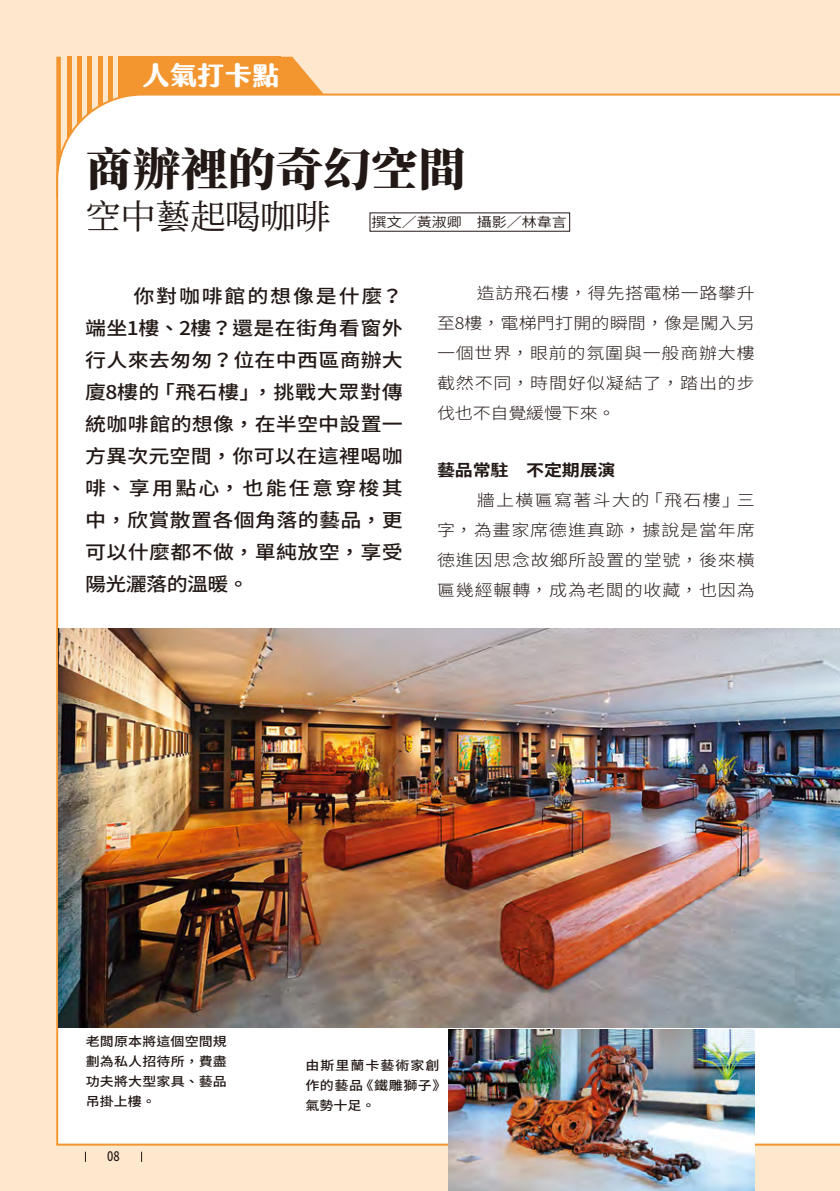
<style>
.page{position:relative;width:840px;height:1191px;background:#fff}
.page>*{position:absolute;margin:0;border:0;box-sizing:border-box;transform-origin:0 0}
.t1{font:800 45.6px "Source Han Serif TC";letter-spacing:-.01em;color:#221815;scale:1.05 1}
.t2{font:34.2px "Source Han Serif TC";letter-spacing:-.03em;color:#221815;scale:1.05 1}
.t3{font:25.8px "jf jinxuanlatte 1.0 heavy";letter-spacing:-.02em;color:#fff;scale:1.09 1}
.t4{font:500 18.8px/32px "Noto Sans CJ Ktc";letter-spacing:.015em;color:#221815;text-align:justify;scale:1.11 1}
.t5{font:300 16.2px/30px "Noto Sans CJ Ktc";letter-spacing:.045em;color:#221815;text-align:justify;scale:1.11 1}
.t6{font:700 16.2px "Noto Sans CJ Ktc";letter-spacing:-.01em;color:#221815;scale:1.11 1}
.t7{font:600 13.6px "Noto Sans CJ Ktc";color:#221815;scale:1.11 1}
.t8{font:500 13.2px "Noto Sans CJ Ktc";color:#221815;scale:.83 1}
.t9{font:500 12.6px/20px "Noto Sans CJ Ktc";letter-spacing:.01em;color:#221815;text-align:justify;scale:1.11 1}
.t10{font:500 12.6px/20px "Noto Sans CJ Ktc";letter-spacing:.04em;color:#221815;scale:1.11 1}
</style>
<div class="page">
<div style="left:0;top:0;width:839px;height:1191px;background:#fde7cd"></div>
<svg style="left:281px;top:57px;width:42px;height:36px"></svg>
<div style="left:119px;top:57px;width:162px;height:75px;background:#f3962f"></div>
<div style="left:77px;top:57px;width:5px;height:112px;background:#f3962f"></div>
<hr style="left:98px;top:57px;width:4px;height:112px;background:#f3962f">
<svg style="left:56px;top:57px;width:5px;height:36px"></svg>
<div style="left:108px;top:57px;width:5px;height:112px;background:#f3962f"></div>
<hr style="left:67px;top:57px;width:4px;height:112px;background:#f3962f">
<div style="left:87px;top:57px;width:5px;height:112px;background:#f3962f"></div>
<div style="left:56px;top:93px;width:783px;height:1053px;background:#fff"></div>
<img style="left:58px;top:628px;width:781px;height:399px">
<img style="left:448px;top:1029px;width:306px;height:162px">
<h3 class="t3" style="left:142px;top:61px;width:128px">人氣打卡點</h3>
<h1 class="t1" style="left:85px;top:143px;width:364px">商辦裡的奇幻空間</h1>
<h2 class="t2" style="left:85px;top:197px;width:235px">空中藝起喝咖啡</h2>
<p class="t7" style="left:371px;top:215px;width:177px">撰文／黃淑卿　攝影／林韋言</p>
<p class="t4" style="left:85px;top:280px;width:288px;text-indent:48px">你對咖啡館的想像是什麼？端坐1樓、2樓？還是在街角看窗外行人來去匆匆？位在中西區商辦大廈8樓的「飛石樓」，挑戰大眾對傳統咖啡館的想像，在半空中設置一方異次元空間，你可以在這裡喝咖啡、享用點心，也能任意穿梭其中，欣賞散置各個角落的藝品，更可以什麼都不做，單純放空，享受陽光灑落的溫暖。</p>
<p class="t5" style="left:437px;top:279px;width:288px;text-indent:40px">造訪飛石樓，得先搭電梯一路攀升至8樓，電梯門打開的瞬間，像是闖入另一個世界，眼前的氛圍與一般商辦大樓截然不同，時間好似凝結了，踏出的步伐也不自覺緩慢下來。</p>
<p class="t6" style="left:437px;top:460px;width:162px">藝品常駐　不定期展演</p>
<p class="t5" style="left:437px;top:485px;width:288px;text-indent:40px">牆上橫匾寫著斗大的「飛石樓」三字，為畫家席德進真跡，據說是當年席徳進因思念故鄉所設置的堂號，後來橫匾幾經輾轉，成為老闆的收藏，也因為</p>
<p class="t9" style="left:86px;top:1031px;width:129px">老闆原本將這個空間規劃為私人招待所，費盡功夫將大型家具、藝品吊掛上樓。</p>
<p class="t8" style="left:107px;top:1148px;width:17px">08</p>
<p class="t10" style="left:305px;top:1055px;width:129px">由斯里蘭卡藝術家創作的藝品《鐵雕獅子》氣勢十足。</p>
</div>
